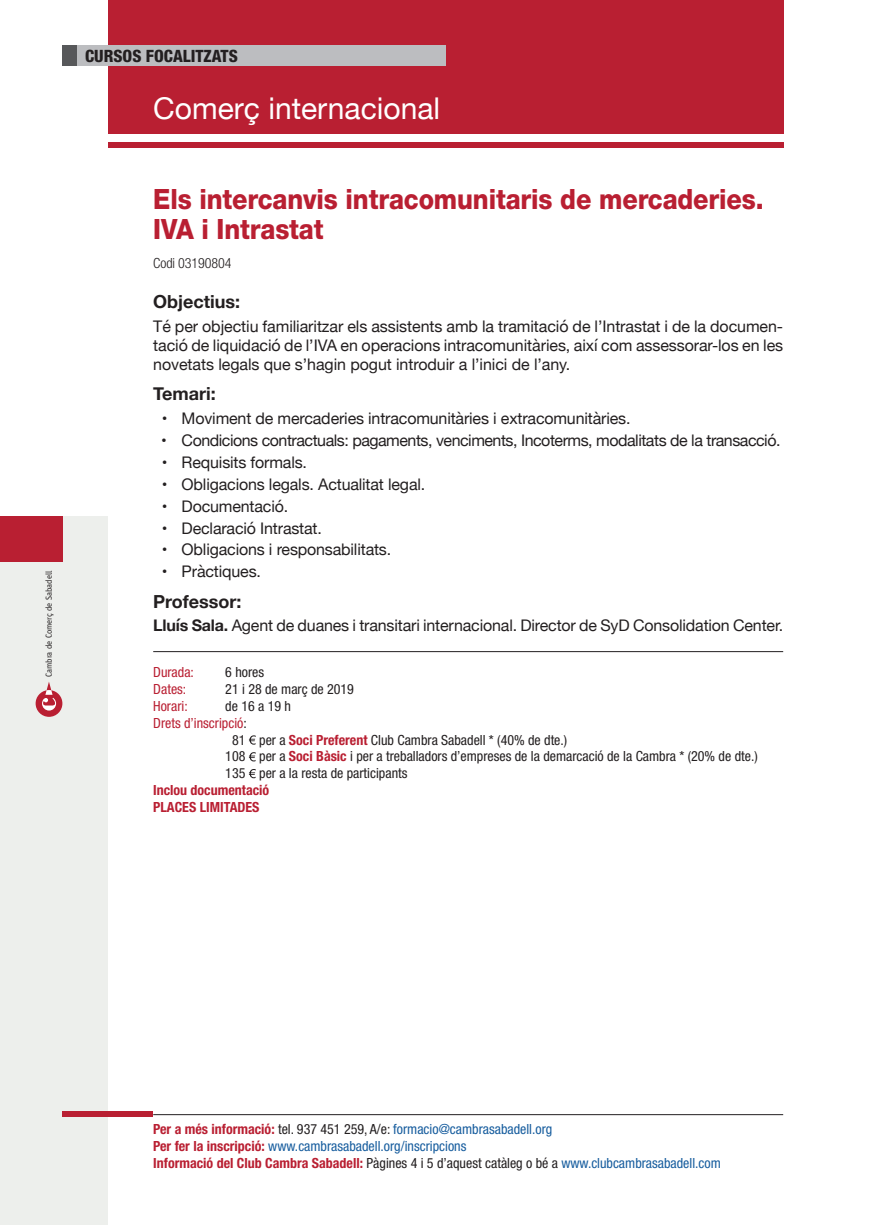
<style>
.page{position:relative;width:874px;height:1225px;background:#fff}
.page>*{position:absolute;margin:0;border:0;box-sizing:border-box;transform-origin:0 0}
.CABECERA__AREA{font:30px "Helvetica Neue";color:#fff}
.Títols{font:800 28px/30px "Helvetica Neue";letter-spacing:-.005em;color:#b91f32;scale:.9 1}
.CURS_APARTATS{font:700 18px "Helvetica Neue";color:#231f20}
.t1{font:800 condensed 17px "Helvetica Neue";color:#231f20}
.TEXT_GENERAL{font:16px/19px "Helvetica Neue";letter-spacing:-.01em;color:#231f20;text-align:justify}
.TEMARI_TABULAT{font:16px "Helvetica Neue";letter-spacing:-.01em;color:#231f20}
.TEMARI_TABULAT-2{font:16px "Helvetica Neue";letter-spacing:-.03em;color:#231f20}
.t2{font:condensed 14px "Helvetica Neue";color:#231f20}
.t3{font:700 condensed 14px "Helvetica Neue";color:#b91f32}
.t4{font:condensed 14px "Helvetica Neue";color:#175d9e}
.t5{font:condensed 14px "Helvetica Neue";color:#b91f32}
.Codi{font:300 condensed 14px "Helvetica Neue";letter-spacing:-.005em;color:#231f20}
.t6{font:8.8px "Officina Sans";color:#231f20}
.s1{font-weight:700}
.s2{color:#231f20}
.s3{font-weight:700;color:#b91f32}
.s4{font-weight:400;color:#231f20}
.s5{font-weight:400;color:#175d9e}
</style>
<div class="page">
<div style="left:108px;top:0;width:674px;height:133px;background:#b91f32"></div>
<div style="left:62px;top:45px;width:15px;height:21px;background:#57585a"></div>
<div style="left:77px;top:45px;width:368px;height:21px;background:#bcbdc0"></div>
<div style="left:0;top:516px;width:108px;height:709px;background:#edefec"></div>
<div style="left:108px;top:142px;width:674px;height:5px;background:#b91f32"></div>
<svg style="left:36px;top:682px;width:26px;height:35px"></svg>
<div style="left:0;top:516px;width:62px;height:45px;background:#b91f32"></div>
<div style="left:62px;top:1111px;width:91px;height:6px;background:#b91f32"></div>
<hr style="left:153px;top:1114px;width:629px;height:1px;background:#231f20">
<hr style="left:153px;top:651px;width:629px;height:1px;background:#231f20">
<svg style="left:249px;top:735px;width:7px;height:9px"></svg>
<svg style="left:249px;top:752px;width:7px;height:9px"></svg>
<svg style="left:249px;top:769px;width:7px;height:9px"></svg>
<p class="t6" style="left:44px;top:677px;width:108px;rotate:-90deg">Cambra de Comerç de Sabadell</p>
<p class="t1" style="left:85px;top:46px;width:154px">CURSOS FOCALITZATS</p>
<p class="CABECERA__AREA" style="left:153px;top:87px;width:288px">Comerç internacional</p>
<p class="Títols" style="left:153px;top:183px;width:679px">Els intercanvis intracomunitaris de mercaderies.<br>IVA i Intrastat</p>
<p class="Codi" style="left:153px;top:255px;width:80px">Codi 03190804</p>
<p class="CURS_APARTATS" style="left:153px;top:287px;width:88px">Objectius:</p>
<p class="TEXT_GENERAL" style="left:153px;top:318px;width:631px">Té per objectiu familiaritzar els assistents amb la tramitació de l’Intrastat i de la documen&shy;tació de liquidació de l’IVA en operacions intracomunitàries, així com assessorar-los en les novetats legals que s’hagin pogut introduir a l’inici de l’any.</p>
<p class="CURS_APARTATS" style="left:153px;top:379px;width:64px">Temari:</p>
<p class="TEMARI_TABULAT" style="left:162px;top:407px;width:470px">• Moviment de mercaderies intracomunitàries i extracomunitàries.</p>
<p class="TEMARI_TABULAT-2" style="left:161px;top:429px;width:620px">• Condicions contractuals: pagaments, venciments, Incoterms, modalitats de la transacció.</p>
<p class="TEMARI_TABULAT" style="left:162px;top:451px;width:147px">• Requisits formals.</p>
<p class="TEMARI_TABULAT" style="left:162px;top:472px;width:265px">• Obligacions legals. Actualitat legal.</p>
<p class="TEMARI_TABULAT" style="left:162px;top:494px;width:128px">• Documentació.</p>
<p class="TEMARI_TABULAT" style="left:162px;top:516px;width:161px">• Declaració Intrastat.</p>
<p class="TEMARI_TABULAT" style="left:162px;top:538px;width:231px">• Obligacions i responsabilitats.</p>
<p class="TEMARI_TABULAT" style="left:162px;top:560px;width:101px">• Pràctiques.</p>
<p class="CURS_APARTATS" style="left:153px;top:587px;width:90px">Professor:</p>
<p class="TEXT_GENERAL" style="left:153px;top:617px;width:631px"><span class="s1">Lluís Sala.</span> Agent de duanes i transitari internacional. Director de SyD Consolidation Center.</p>
<p class="t5" style="left:153px;top:664px;width:42px">Durada:</p>
<p class="t2" style="left:225px;top:664px;width:40px">6 hores</p>
<p class="t5" style="left:153px;top:681px;width:35px">Dates:</p>
<p class="t2" style="left:225px;top:681px;width:130px">21 i 28 de març de 2019</p>
<p class="t5" style="left:153px;top:698px;width:36px">Horari:</p>
<p class="t2" style="left:225px;top:698px;width:67px">de 16 a 19 h</p>
<p class="t5" style="left:153px;top:715px;width:95px">Drets d’inscripció<span class="s2">:</span></p>
<p class="t2" style="left:232px;top:731px;width:336px">81 per a <span class="s3">Soci Preferent</span> Club Cambra Sabadell * (40% de dte.)</p>
<p class="t2" style="left:225px;top:748px;width:533px">108 per a <span class="s3">Soci Bàsic</span> i per a treballadors d’empreses de la demarcació de la Cambra * (20% de dte.)</p>
<p class="t2" style="left:225px;top:765px;width:184px">135 per a la resta de participants</p>
<p class="t3" style="left:153px;top:781px;width:117px">Inclou documentació</p>
<p class="t3" style="left:153px;top:798px;width:108px">PLACES LIMITADES</p>
<p class="t4" style="left:153px;top:1121px;width:400px"><span class="s3">Per a més informació:</span> <span class="s2">tel. 937 451 259, A/e:</span> formacio@cambrasabadell.org</p>
<p class="t4" style="left:153px;top:1137px;width:314px"><span class="s3">Per fer la inscripció:</span> www.cambrasabadell.org/inscripcions</p>
<p class="t3" style="left:153px;top:1154px;width:569px">Informació del Club Cambra Sabadell: <span class="s4">Pàgines 4 i 5 d’aquest catàleg o bé a</span> <span class="s5">www.clubcambrasabadell.com</span></p>
</div>
